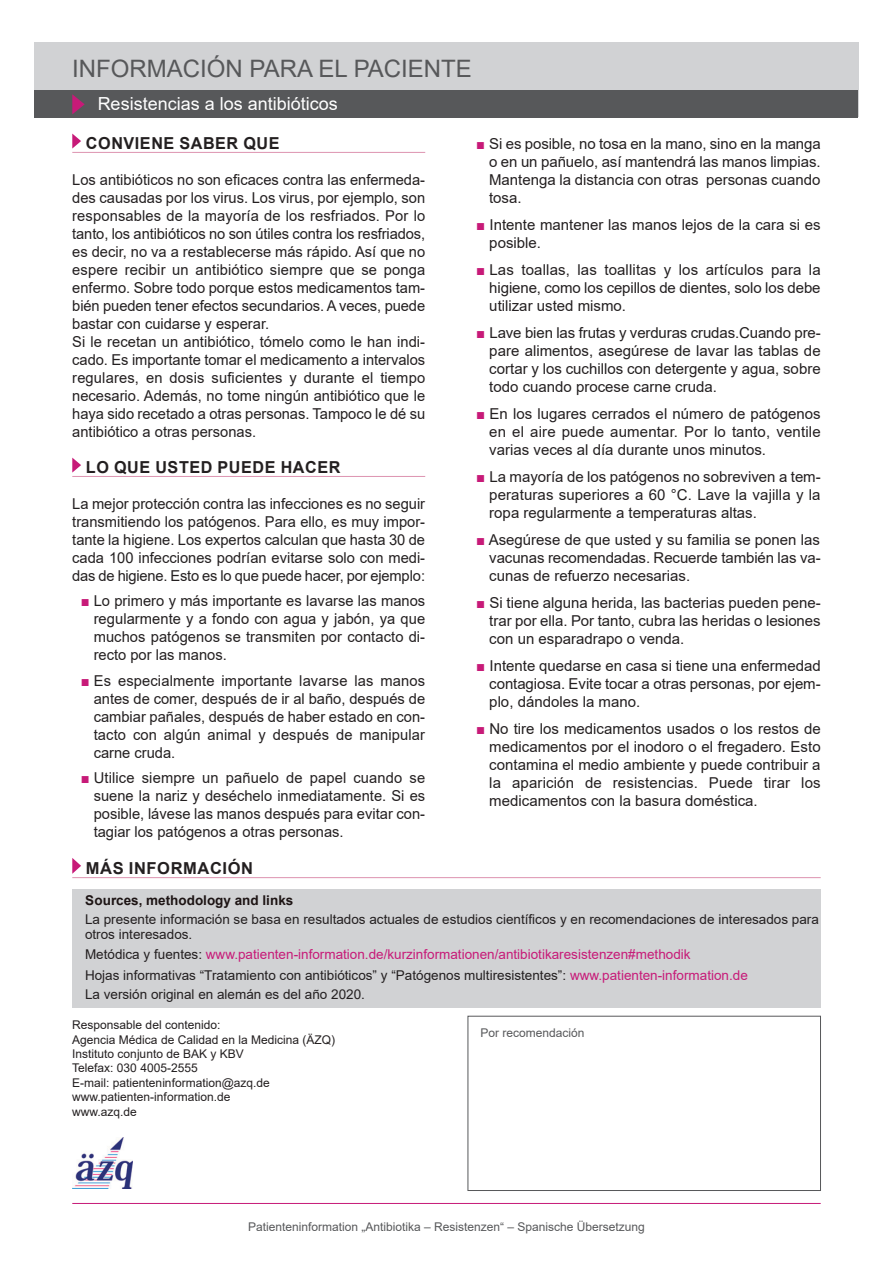
<style>
.page{position:relative;width:893px;height:1263px;background:#fff}
.page>*{position:absolute;margin:0;border:0;box-sizing:border-box;transform-origin:0 0}
.t1{font:24px "Arial";color:#57585a}
.t2{font:18px "Arial";color:#fff}
.t3{font:700 16.5px "Arial";letter-spacing:.035em;color:#231f20}
.t4{font:15px/18px "Arial";color:#231f20;text-align:justify}
.t5{font:13.5px/21px "Arial";color:#c71a78}
.t6{font:13.5px/15px "Arial";color:#231f20}
.t7{font:700 13.5px "Arial";color:#1d1414}
.t8{font:12px/14.4px "Arial";color:#231f20}
.t9{font:12px "Arial";color:#57585a}
.s1{color:#c71a78}
.s2{color:#231f20}
</style>
<div class="page">
<div style="left:72px;top:889px;width:749px;height:118px;background:#d1d2d4"></div>
<hr style="left:72px;top:1203px;width:749px;height:1px;background:#c71a78">
<div style="left:34px;top:43px;width:825px;height:74px;background:#d1d2d4"></div>
<div style="left:34px;top:90px;width:824px;height:28px;background:#57585a"></div>
<hr style="left:72px;top:152px;width:353px;height:1px;background:#dd93b0">
<hr style="left:72px;top:476px;width:353px;height:1px;background:#dd93b0">
<svg style="left:72px;top:134px;width:9px;height:15px"></svg>
<svg style="left:72px;top:458px;width:9px;height:15px"></svg>
<hr style="left:72px;top:877px;width:749px;height:1px;background:#dd93b0">
<svg style="left:72px;top:858px;width:9px;height:16px"></svg>
<div style="left:468px;top:1016px;width:353px;height:175px;border:1px solid #57585a"></div>
<svg style="left:72px;top:94px;width:13px;height:20px"></svg>
<img style="left:72px;top:1137px;width:60px;height:51px">
<h1 class="t1" style="left:72px;top:55px;width:401px">INFORMACIÓN PARA EL PACIENTE</h1>
<p class="t2" style="left:98px;top:93px;width:242px">Resistencias a los antibióticos</p>
<p class="t3" style="left:86px;top:134px;width:195px">CONVIENE SABER QUE</p>
<p class="t4" style="left:72px;top:170px;width:354px;text-align:left">Los antibióticos no son eficaces contra las enfermeda&shy;des causadas por los virus. Los virus, por ejemplo, son responsables de la mayoría de los resfriados. Por lo tanto, los antibióticos no son útiles contra los resfriados, es decir, no va a restablecerse más rápido. Así que no espere recibir un antibiótico siempre que se ponga enfermo. Sobre todo porque estos medicamentos tam&shy;bién pueden tener efectos secundarios. A veces, puede bastar con cuidarse y esperar.<br>Si le recetan un antibiótico, tómelo como le han indi&shy;cado. Es importante tomar el medicamento a intervalos regulares, en dosis suficientes y durante el tiempo necesario. Además, no tome ningún antibiótico que le haya sido recetado a otras personas. Tampoco le dé su antibiótico a otras personas.</p>
<p class="t3" style="left:86px;top:458px;width:256px">LO QUE USTED PUEDE HACER</p>
<p class="t4" style="left:72px;top:494px;width:354px">La mejor protección contra las infecciones es no seguir transmitiendo los patógenos. Para ello, es muy impor&shy;tante la higiene. Los expertos calculan que hasta 30 de cada 100 infecciones podrían evitarse solo con medi&shy;das de higiene. Esto es lo que puede hacer, por ejemplo:</p>
<p class="t4" style="left:94px;top:592px;width:333px;text-indent:-13px"><span class="s1">■</span> Lo primero y más importante es lavarse las manos regularmente y a fondo con agua y jabón, ya que muchos patógenos se transmiten por contacto di&shy;recto por las manos.</p>
<p class="t4" style="left:94px;top:671px;width:333px;text-indent:-13px"><span class="s1">■</span> Es especialmente importante lavarse las manos antes de comer, después de ir al baño, después de cambiar pañales, después de haber estado en con&shy;tacto con algún animal y después de manipular carne cruda.</p>
<p class="t4" style="left:94px;top:769px;width:333px;text-indent:-13px"><span class="s1">■</span> Utilice siempre un pañuelo de papel cuando se suene la nariz y deséchelo inmediatamente. Si es posible, lávese las manos después para evitar con&shy;tagiar los patógenos a otras personas.</p>
<p class="t4" style="left:489px;top:134px;width:333px;text-indent:-13px"><span class="s1">■</span> Si es posible, no tosa en la mano, sino en la manga o en un pañuelo, así mantendrá las manos limpias.<br>Mantenga la distancia con otras personas cuando tosa.</p>
<p class="t4" style="left:489px;top:215px;width:333px;text-indent:-13px"><span class="s1">■</span> Intente mantener las manos lejos de la cara si es posible.</p>
<p class="t4" style="left:489px;top:260px;width:333px;text-indent:-13px"><span class="s1">■</span> Las toallas, las toallitas y los artículos para la higiene, como los cepillos de dientes, solo los debe utilizar usted mismo.</p>
<p class="t4" style="left:489px;top:323px;width:333px;text-indent:-13px"><span class="s1">■</span> Lave bien las frutas y verduras crudas.Cuando pre&shy;pare alimentos, asegúrese de lavar las tablas de cortar y los cuchillos con detergente y agua, sobre todo cuando procese carne cruda.</p>
<p class="t4" style="left:489px;top:404px;width:333px;text-indent:-13px"><span class="s1">■</span> En los lugares cerrados el número de patógenos en el aire puede aumentar. Por lo tanto, ventile varias veces al día durante unos minutos.</p>
<p class="t4" style="left:489px;top:467px;width:333px;text-indent:-13px"><span class="s1">■</span> La mayoría de los patógenos no sobreviven a tem&shy;peraturas superiores a 60 °C. Lave la vajilla y la ropa regularmente a temperaturas altas.</p>
<p class="t4" style="left:489px;top:530px;width:333px;text-indent:-13px"><span class="s1">■</span> Asegúrese de que usted y su familia se ponen las vacunas recomendadas. Recuerde también las va&shy;cunas de refuerzo necesarias.</p>
<p class="t4" style="left:489px;top:593px;width:333px;text-indent:-13px"><span class="s1">■</span> Si tiene alguna herida, las bacterias pueden pene&shy;trar por ella. Por tanto, cubra las heridas o lesiones con un esparadrapo o venda.</p>
<p class="t4" style="left:489px;top:656px;width:333px;text-indent:-13px"><span class="s1">■</span> Intente quedarse en casa si tiene una enfermedad contagiosa. Evite tocar a otras personas, por ejem&shy;plo, dándoles la mano.</p>
<p class="t4" style="left:489px;top:719px;width:333px;text-indent:-13px"><span class="s1">■</span> No tire los medicamentos usados o los restos de medicamentos por el inodoro o el fregadero. Esto contamina el medio ambiente y puede contribuir a la aparición de resistencias. Puede tirar los medicamentos con la basura doméstica.</p>
<p class="t3" style="left:86px;top:859px;width:169px">MÁS INFORMACIÓN</p>
<p class="t7" style="left:85px;top:892px;width:210px">Sources, methodology and links</p>
<p class="t6" style="left:85px;top:912px;width:735px">La presente información se basa en resultados actuales de estudios científicos y en recomendaciones de interesados para otros interesados.</p>
<p class="t5" style="left:85px;top:943px;width:664px"><span class="s2">Metódica y fuentes:</span> www.patienten-information.de/kurzinformationen/antibiotikaresistenzen#methodik<br><span class="s2">Hojas informativas “Tratamiento con antibióticos” y “Patógenos multiresistentes”:</span> www.patienten-information.de</p>
<p class="t6" style="left:85px;top:987px;width:281px">La versión original en alemán es del año 2020.</p>
<p class="t8" style="left:72px;top:1018px;width:264px">Responsable del contenido:<br>Agencia Médica de Calidad en la Medicina (ÄZQ)<br>Instituto conjunto de BAK y KBV<br>Telefax: 030 4005-2555<br>E-mail: patienteninformation@azq.de www.patienten-information.de<br>www.azq.de</p>
<p class="t9" style="left:480px;top:1026px;width:106px">Por recomendación</p>
<p class="t9" style="left:248px;top:1219px;width:398px">Patienteninformation „Antibiotika – Resistenzen“ – Spanische Übersetzung</p>
</div>
